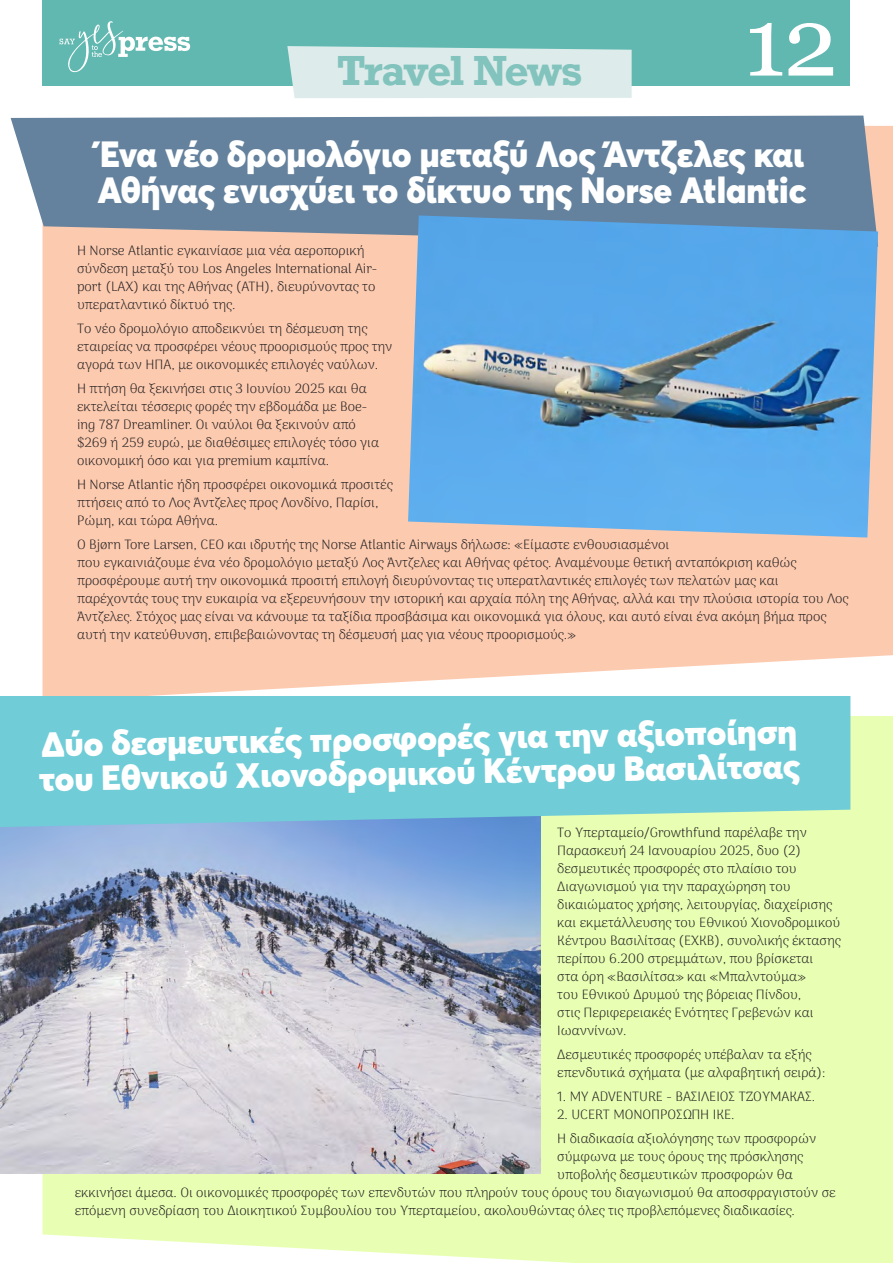
<style>
.page{position:relative;width:893px;height:1263px;background:#fff}
.page>*{position:absolute;margin:0;border:0;box-sizing:border-box;transform-origin:0 0}
.t1{font:97.5px "Georgia";color:#fff}
.t2{font:700 39.6px "Rockwell";letter-spacing:-.05em;color:#82c3bd}
.t3{font:900 36px/36px "Averta";letter-spacing:-.005em;color:#fff;scale:.96 1}
.t4{font:900 34.5px/34.5px "Averta";color:#fff}
.t5{font:100 13.5px/18px "Arima";color:#231f20}
</style>
<div class="page">
<div style="left:43px;top:0;width:807px;height:85px;background:#61b8b0"></div>
<svg style="left:60px;top:21px;width:130px;height:51px"></svg>
<div style="left:43px;top:126px;width:850px;height:576px;background:#fccaaf"></div>
<div style="left:43px;top:716px;width:850px;height:547px;background:#e8ffb3"></div>
<svg style="left:11px;top:116px;width:867px;height:131px;background:#738ba1"></svg>
<div style="left:287px;top:46px;width:345px;height:52px;background:#ddecea"></div>
<img style="left:408px;top:215px;width:470px;height:322px">
<img style="left:0;top:827px;width:540px;height:346px">
<div style="left:0;top:696px;width:850px;height:131px;background:#70ccd7"></div>
<h2 class="t2" style="left:337px;top:45px;width:247px">Travel News</h2>
<h1 class="t1" style="left:744px;top:-29px;width:95px">12</h1>
<h3 class="t3" style="left:98px;top:136px;width:740px">Ένα νέο δρομολόγιο μεταξύ Λος Άντζελες και<br>Αθήνας ενισχύει το δίκτυο της Norse Atlantic</h3>
<p class="t5" style="left:77px;top:242px;width:302px">Η Norse Atlantic εγκαινίασε μια νέα αεροπορική σύνδεση μεταξύ του Los Angeles International Air&shy;port (LAX) και της Αθήνας (ATH), διευρύνοντας το υπερατλαντικό δίκτυό της.</p>
<p class="t5" style="left:77px;top:320px;width:317px">Το νέο δρομολόγιο αποδεικνύει τη δέσμευση της εταιρείας να προσφέρει νέους προορισμούς προς την αγορά των ΗΠΑ, με οικονομικές επιλογές ναύλων.</p>
<p class="t5" style="left:77px;top:380px;width:303px">Η πτήση θα ξεκινήσει στις 3 Ιουνίου 2025 και θα εκτελείται τέσσερις φορές την εβδομάδα με Boe&shy;ing 787 Dreamliner. Οι ναύλοι θα ξεκινούν από $269 ή 259 ευρώ, με διαθέσιμες επιλογές τόσο για οικονομική όσο και για premium καμπίνα.</p>
<p class="t5" style="left:77px;top:476px;width:317px">Η Norse Atlantic ήδη προσφέρει οικονομικά προσιτές πτήσεις από το Λος Άντζελες προς Λονδίνο, Παρίσι,<br>Ρώμη, και τώρα Αθήνα.</p>
<p class="t5" style="left:77px;top:536px;width:773px">Ο Bjørn Tore Larsen, CEO και ιδρυτής της Norse Atlantic Airways δήλωσε: «Είμαστε ενθουσιασμένοι<br>που εγκαινιάζουμε ένα νέο δρομολόγιο μεταξύ Λος Άντζελες και Αθήνας φέτος. Αναμένουμε θετική ανταπόκριση καθώς προσφέρουμε αυτή την οικονομικά προσιτή επιλογή διευρύνοντας τις υπερατλαντικές επιλογές των πελατών μας και παρέχοντάς τους την ευκαιρία να εξερευνήσουν την ιστορική και αρχαία πόλη της Αθήνας, αλλά και την πλούσια ιστορία του Λος Άντζελες. Στόχος μας είναι να κάνουμε τα ταξίδια προσβάσιμα και οικονομικά για όλους, και αυτό είναι ένα ακόμη βήμα προς αυτή την κατεύθυνση, επιβεβαιώνοντας τη δέσμευσή μας για νέους προορισμούς.»</p>
<h3 class="t4" style="left:38px;top:727px;width:763px;rotate:-1deg">Δύο δεσμευτικές προσφορές για την αξιοποίηση του Εθνικού Χιονοδρομικού Κέντρου Βασιλίτσας</h3>
<p class="t5" style="left:557px;top:823px;width:285px">Το Υπερταμείο/Growthfund παρέλαβε την Παρασκευή 24 Ιανουαρίου 2025, δυο (2) δεσμευτικές προσφορές στο πλαίσιο του Διαγωνισμού για την παραχώρηση του δικαιώματος χρήσης, λειτουργίας, διαχείρισης και εκμετάλλευσης του Εθνικού Χιονοδρομικού Κέντρου Βασιλίτσας (ΕΧΚΒ), συνολικής έκτασης περίπου 6.200 στρεμμάτων, που βρίσκεται<br>στα όρη «Βασιλίτσα» και «Μπαλντούμα»<br>του Εθνικού Δρυμού της βόρειας Πίνδου,<br>στις Περιφερειακές Ενότητες Γρεβενών και Ιωαννίνων.</p>
<p class="t5" style="left:557px;top:1045px;width:270px">Δεσμευτικές προσφορές υπέβαλαν τα εξής επενδυτικά σχήματα (με αλφαβητική σειρά):</p>
<p class="t5" style="left:557px;top:1087px;width:259px">1. MY ADVENTURE - ΒΑΣΙΛΕΙΟΣ ΤΖΟΥΜΑΚΑΣ.</p>
<p class="t5" style="left:557px;top:1102px;width:260px;line-height:24px">2. UCERT ΜΟΝΟΠΡΟΣΩΠΗ ΙΚΕ.<br>Η διαδικασία αξιολόγησης των προσφορών</p>
<p class="t5" style="left:557px;top:1147px;width:247px">σύμφωνα με τους όρους της πρόσκλησης</p>
<p class="t5" style="left:557px;top:1165px;width:237px">υποβολής δεσμευτικών προσφορών θα</p>
<p class="t5" style="left:75px;top:1183px;width:763px">εκκινήσει άμεσα. Οι οικονομικές προσφορές των επενδυτών που πληρούν τους όρους του διαγωνισμού θα αποσφραγιστούν σε</p>
<p class="t5" style="left:75px;top:1201px;width:722px">επόμενη συνεδρίαση του Διοικητικού Συμβουλίου του Υπερταμείου, ακολουθώντας όλες τις προβλεπόμενες διαδικασίες.</p>
</div>
